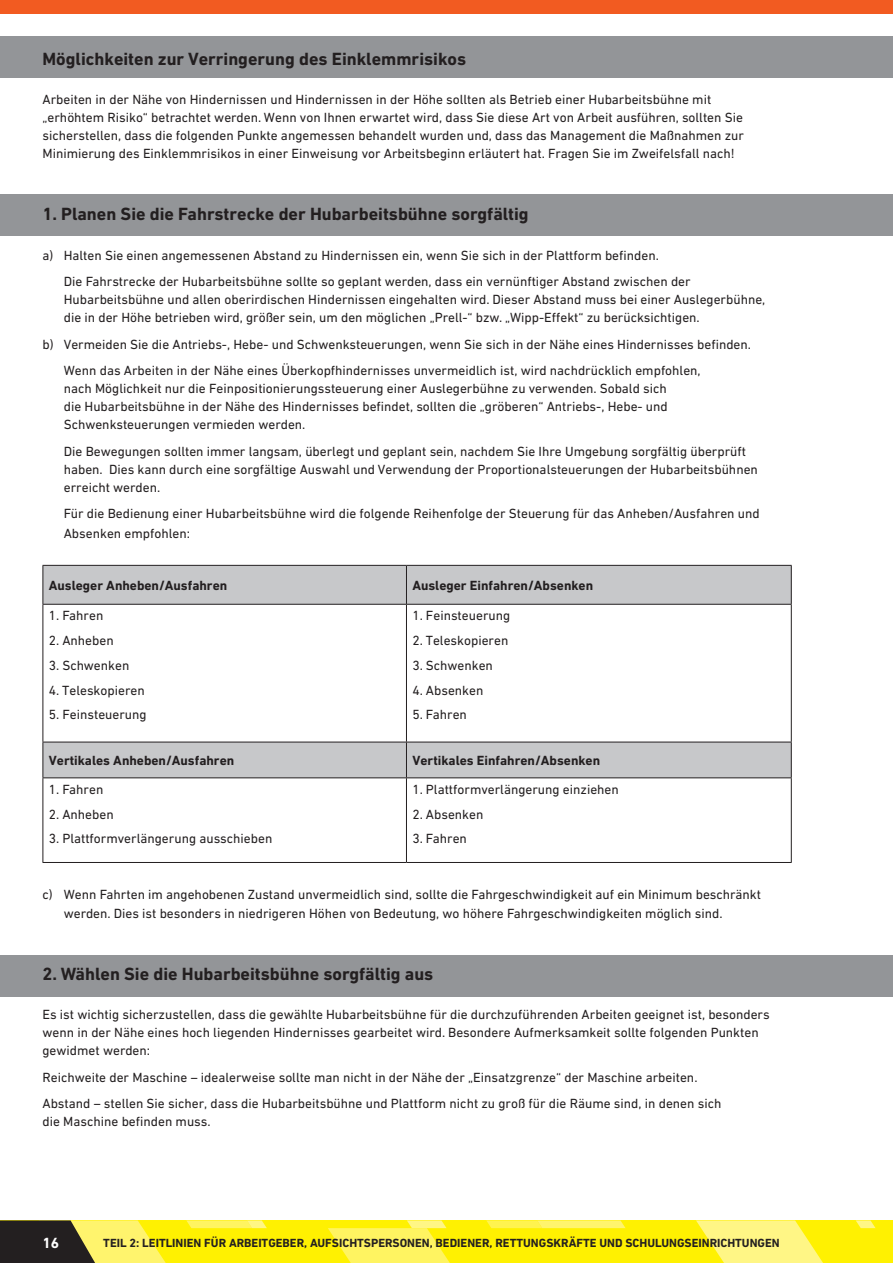
<style>
.page{position:relative;width:893px;height:1263px;background:#fff}
.page>*{position:absolute;margin:0;border:0;box-sizing:border-box;transform-origin:0 0}
.Sub_Titles{font:700 18px "DIN Next CYR";color:#231f20}
.t1{font:700 15px "DIN Next CYR";color:#fff}
.Body{font:13.5px/18px "DIN Next CYR";color:#231f20}
.Body-2{font:700 13.5px "DIN Next CYR";color:#231f20}
.t2{font:700 12px "DIN Next CYR";color:#231f20}
</style>
<div class="page">
<div style="left:0;top:1220px;width:893px;height:43px;background:#fff101"></div>
<svg style="left:856px;top:1220px;width:20px;height:8px"></svg>
<svg style="left:486px;top:1220px;width:140px;height:8px"></svg>
<svg style="left:328px;top:1220px;width:122px;height:43px"></svg>
<svg style="left:696px;top:1220px;width:127px;height:43px"></svg>
<svg style="left:0;top:1220px;width:267px;height:43px"></svg>
<div style="left:0;top:0;width:893px;height:14px;background:#f25b21"></div>
<div style="left:0;top:37px;width:893px;height:41px;background:#939598"></div>
<div style="left:0;top:956px;width:893px;height:41px;background:#939598"></div>
<div style="left:0;top:194px;width:893px;height:41px;background:#939598"></div>
<svg style="left:44px;top:566px;width:747px;height:211px"></svg>
<hr style="left:43px;top:565px;width:363px;height:1px;background:#231f20">
<hr style="left:43px;top:566px;width:1px;height:38px;background:#231f20">
<hr style="left:406px;top:565px;width:386px;height:1px;background:#231f20">
<hr style="left:406px;top:566px;width:1px;height:38px;background:#231f20">
<hr style="left:791px;top:566px;width:1px;height:38px;background:#231f20">
<hr style="left:43px;top:604px;width:363px;height:1px;background:#231f20">
<hr style="left:43px;top:605px;width:1px;height:137px;background:#231f20">
<hr style="left:406px;top:604px;width:386px;height:1px;background:#231f20">
<hr style="left:406px;top:605px;width:1px;height:137px;background:#231f20">
<hr style="left:791px;top:605px;width:1px;height:137px;background:#231f20">
<hr style="left:43px;top:742px;width:363px;height:1px;background:#231f20">
<hr style="left:43px;top:742px;width:1px;height:35px;background:#231f20">
<hr style="left:406px;top:742px;width:386px;height:1px;background:#231f20">
<hr style="left:406px;top:742px;width:1px;height:35px;background:#231f20">
<hr style="left:791px;top:742px;width:1px;height:35px;background:#231f20">
<hr style="left:43px;top:777px;width:363px;height:1px;background:#231f20">
<hr style="left:43px;top:778px;width:1px;height:84px;background:#231f20">
<hr style="left:406px;top:777px;width:386px;height:1px;background:#231f20">
<hr style="left:406px;top:778px;width:1px;height:84px;background:#231f20">
<hr style="left:791px;top:778px;width:1px;height:84px;background:#231f20">
<hr style="left:43px;top:862px;width:363px;height:1px;background:#231f20">
<hr style="left:406px;top:862px;width:386px;height:1px;background:#231f20">
<hr style="left:892px;top:504px;width:1px;height:41px;background:#939598">
<hr style="left:892px;top:608px;width:1px;height:41px;background:#939598">
<hr style="left:892px;top:366px;width:1px;height:41px;background:#939598">
<p class="Sub_Titles" style="left:43px;top:48px;width:425px">Möglichkeiten zur Verringerung des Einklemmrisikos</p>
<p class="Body" style="left:43px;top:91px;width:703px">Arbeiten in der Nähe von Hindernissen und Hindernissen in der Höhe sollten als Betrieb einer Hubarbeitsbühne mit „erhöhtem Risiko“ betrachtet werden. Wenn von Ihnen erwartet wird, dass Sie diese Art von Arbeit ausführen, sollten Sie sicherstellen, dass die folgenden Punkte angemessen behandelt wurden und, dass das Management die Maßnahmen zur Minimierung des Einklemmrisikos in einer Einweisung vor Arbeitsbeginn erläutert hat. Fragen Sie im Zweifelsfall nach!</p>
<p class="Sub_Titles" style="left:43px;top:204px;width:488px">1. Planen Sie die Fahrstrecke der Hubarbeitsbühne sorgfältig</p>
<p class="Body" style="left:43px;top:246px;width:618px">a) Halten Sie einen angemessenen Abstand zu Hindernissen ein, wenn Sie sich in der Plattform befinden.</p>
<p class="Body" style="left:64px;top:272px;width:703px">Die Fahrstrecke der Hubarbeitsbühne sollte so geplant werden, dass ein vernünftiger Abstand zwischen der<br>Hubarbeitsbühne und allen oberirdischen Hindernissen eingehalten wird. Dieser Abstand muss bei einer Auslegerbühne, die in der Höhe betrieben wird, größer sein, um den möglichen „Prell-“ bzw. „Wipp-Effekt“ zu berücksichtigen.</p>
<p class="Body" style="left:43px;top:335px;width:710px">b) Vermeiden Sie die Antriebs-, Hebe- und Schwenksteuerungen, wenn Sie sich in der Nähe eines Hindernisses befinden.</p>
<p class="Body" style="left:64px;top:361px;width:638px">Wenn das Arbeiten in der Nähe eines Überkopfhindernisses unvermeidlich ist, wird nachdrücklich empfohlen, nach Möglichkeit nur die Feinpositionierungssteuerung einer Auslegerbühne zu verwenden. Sobald sich<br>die Hubarbeitsbühne in der Nähe des Hindernisses befindet, sollten die „gröberen“ Antriebs-, Hebe- und Schwenksteuerungen vermieden werden.</p>
<p class="Body" style="left:64px;top:442px;width:696px">Die Bewegungen sollten immer langsam, überlegt und geplant sein, nachdem Sie Ihre Umgebung sorgfältig überprüft haben. Dies kann durch eine sorgfältige Auswahl und Verwendung der Proportionalsteuerungen der Hubarbeitsbühnen erreicht werden.</p>
<p class="Body" style="left:64px;top:504px;width:697px;line-height:19.5px">Für die Bedienung einer Hubarbeitsbühne wird die folgende Reihenfolge der Steuerung für das Anheben/Ausfahren und<br>Absenken empfohlen:</p>
<p class="Body-2" style="left:49px;top:578px;width:180px">Ausleger Anheben/Ausfahren</p>
<p class="Body-2" style="left:412px;top:578px;width:182px">Ausleger Einfahren/Absenken</p>
<p class="Body" style="left:49px;top:607px;width:56px">1. Fahren</p>
<p class="Body" style="left:49px;top:631px;width:66px">2. Anheben</p>
<p class="Body" style="left:49px;top:656px;width:82px">3. Schwenken</p>
<p class="Body" style="left:49px;top:681px;width:97px">4. Teleskopieren</p>
<p class="Body" style="left:49px;top:705px;width:99px">5. Feinsteuerung</p>
<p class="Body" style="left:412px;top:607px;width:99px">1. Feinsteuerung</p>
<p class="Body" style="left:412px;top:631px;width:97px">2. Teleskopieren</p>
<p class="Body" style="left:412px;top:656px;width:82px">3. Schwenken</p>
<p class="Body" style="left:412px;top:681px;width:72px">4. Absenken</p>
<p class="Body" style="left:412px;top:705px;width:56px">5. Fahren</p>
<p class="Body-2" style="left:49px;top:753px;width:187px">Vertikales Anheben/Ausfahren</p>
<p class="Body-2" style="left:412px;top:753px;width:189px">Vertikales Einfahren/Absenken</p>
<p class="Body" style="left:49px;top:780px;width:56px">1. Fahren</p>
<p class="Body" style="left:49px;top:805px;width:66px">2. Anheben</p>
<p class="Body" style="left:49px;top:830px;width:225px">3. Plattformverlängerung ausschieben</p>
<p class="Body" style="left:412px;top:780px;width:208px">1. Plattformverlängerung einziehen</p>
<p class="Body" style="left:412px;top:805px;width:72px">2. Absenken</p>
<p class="Body" style="left:412px;top:830px;width:56px">3. Fahren</p>
<p class="Body" style="left:64px;top:884px;width:699px;line-height:19.5px;text-indent:-21px">c) Wenn Fahrten im angehobenen Zustand unvermeidlich sind, sollte die Fahrgeschwindigkeit auf ein Minimum beschränkt werden. Dies ist besonders in niedrigeren Höhen von Bedeutung, wo höhere Fahrgeschwindigkeiten möglich sind.</p>
<p class="Sub_Titles" style="left:43px;top:963px;width:392px">2. Wählen Sie die Hubarbeitsbühne sorgfältig aus</p>
<p class="Body" style="left:43px;top:1005px;width:729px">Es ist wichtig sicherzustellen, dass die gewählte Hubarbeitsbühne für die durchzuführenden Arbeiten geeignet ist, besonders wenn in der Nähe eines hoch liegenden Hindernisses gearbeitet wird. Besondere Aufmerksamkeit sollte folgenden Punkten gewidmet werden:</p>
<p class="Body" style="left:43px;top:1068px;width:656px">Reichweite der Maschine – idealerweise sollte man nicht in der Nähe der „Einsatzgrenze“ der Maschine arbeiten.</p>
<p class="Body" style="left:43px;top:1094px;width:680px">Abstand – stellen Sie sicher, dass die Hubarbeitsbühne und Plattform nicht zu groß für die Räume sind, in denen sich die Maschine befinden muss.</p>
<p class="t1" style="left:43px;top:1233px;width:18px">16</p>
<p class="t2" style="left:103px;top:1236px;width:678px">TEIL 2: LEITLINIEN FÜR ARBEITGEBER, AUFSICHTSPERSONEN, BEDIENER, RETTUNGSKRÄFTE UND SCHULUNGSEINRICHTUNGEN</p>
</div>
